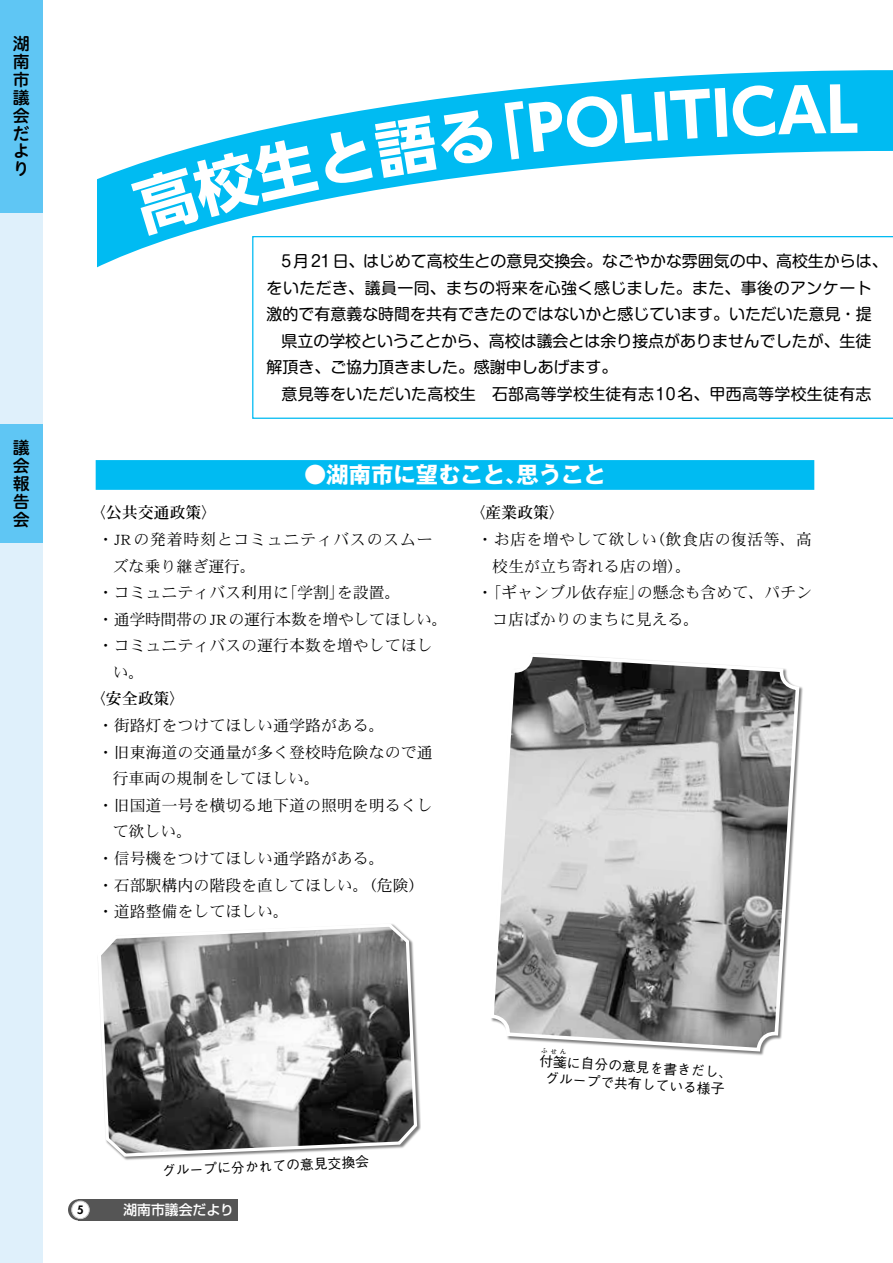
<style>
.page{position:relative;width:893px;height:1263px;background:#fff}
.page>*{position:absolute;margin:0;border:0;box-sizing:border-box;transform-origin:0 0}
.t1{font:700 22.35px "Gothic MB101 Pro";color:#fff}
.t2{font:16.95px/17.9px "Hiragino UD Sans R Std W6";color:#000;text-align:justify}
.t3{font:15.9px "DFHS Mincho Std W3";color:#000}
.t4{font:15.9px/26.5px "Shin M Go Pro";color:#000}
.t5{font:15.9px "DFHS Mincho Std W3";letter-spacing:-.02em;color:#000}
.t6{font:15.9px "DFHS Mincho Std W3";letter-spacing:.03em;color:#000}
.t7{font:15.9px "DFHS Mincho Std W3";letter-spacing:.045em;color:#000}
.t8{font:15.9px "DFHS Mincho Std W5";color:#000}
.t9{font:500 13.8px "Gothic BBB Pro";color:#000}
.t10{font:500 13.8px "Shin Go Pro";color:#fff}
.t11{font:800 11.25px "Futura Std";color:#000}
</style>
<div class="page">
<svg style="left:98px;top:70px;width:795px;height:197px"></svg>
<svg style="left:101px;top:924px;width:318px;height:234px"></svg>
<svg style="left:491px;top:653px;width:310px;height:403px"></svg>
<svg style="left:252px;top:236px;width:641px;height:183px"></svg>
<div style="left:96px;top:460px;width:718px;height:30px;background:#00bbf2"></div>
<svg style="left:68px;top:1199px;width:21px;height:21px"></svg>
<div style="left:79px;top:1199px;width:159px;height:21px;background:#555"></div>
<div style="left:72px;top:1201px;width:17px;height:17px;background:#fff;border-radius:50%"></div>
<div style="left:71px;top:1201px;width:19px;height:18px;border:1px solid #cdcdcd;border-radius:50%"></div>
<div style="left:0;top:0;width:43px;height:1263px;background:#dff0fb"></div>
<div style="left:0;top:0;width:43px;height:213px;background:#5fc6f4"></div>
<div style="left:0;top:424px;width:43px;height:119px;background:#5fc6f4"></div>
<svg style="left:130px;top:108px;width:365px;height:128px"></svg>
<div style="left:504px;top:83px;width:353px;height:76px;background:#00bbf2"></div>
<svg style="left:542px;top:1048px;width:24px;height:6px"></svg>
<p class="t2" style="left:13px;top:34px;width:18px">湖南市議会だより</p>
<p class="t2" style="left:13px;top:438px;width:18px">議会報告会</p>
<p class="t4" style="left:267px;top:246px;width:622px;text-indent:15px">5月 21日、はじめて高校生との意見交換会。なごやかな雰囲気の中、高校生からは、をいただき、議員一同、まちの将来を心強く感じました。また、事後のアンケート激的で有意義な時間を共有できたのではないかと感じています。いただいた意見・提</p>
<p class="t4" style="left:267px;top:326px;width:606px;text-indent:15px">県立の学校ということから、高校は議会とは余り接点がありませんでしたが、生徒解頂き、ご協力頂きました。感謝申しあげます。</p>
<p class="t4" style="left:282px;top:379px;width:591px">意見等をいただいた高校生　石部高等学校生徒有志10名、甲西高等学校生徒有志</p>
<h1 class="t1" style="left:304px;top:456px;width:303px">●湖南市に望むこと、思うこと</h1>
<p class="t8" style="left:90px;top:504px;width:129px">〈公共交通政策〉</p>
<p class="t7" style="left:98px;top:531px;width:336px">・JRの発着時刻とコミュニティバスのスムー</p>
<p class="t3" style="left:113px;top:557px;width:145px">ズな乗り継ぎ運行。</p>
<p class="t3" style="left:98px;top:584px;width:304px">・コミュニティバス利用に「学割」を設置。</p>
<p class="t5" style="left:98px;top:610px;width:351px">・通学時間帯のJRの運行本数を増やしてほしい。</p>
<p class="t3" style="left:98px;top:637px;width:336px">・コミュニティバスの運行本数を増やしてほし</p>
<p class="t3" style="left:113px;top:663px;width:33px">い。</p>
<p class="t8" style="left:90px;top:690px;width:97px">〈安全政策〉</p>
<p class="t3" style="left:98px;top:717px;width:289px">・街路灯をつけてほしい通学路がある。</p>
<p class="t3" style="left:98px;top:743px;width:336px">・旧東海道の交通量が多く登校時危険なので通</p>
<p class="t3" style="left:113px;top:770px;width:209px">行車両の規制をしてほしい。</p>
<p class="t3" style="left:98px;top:796px;width:336px">・旧国道一号を横切る地下道の照明を明るくし</p>
<p class="t3" style="left:113px;top:823px;width:81px">て欲しい。</p>
<p class="t3" style="left:98px;top:850px;width:289px">・信号機をつけてほしい通学路がある。</p>
<p class="t3" style="left:98px;top:876px;width:328px">・石部駅構内の階段を直してほしい。（危険）</p>
<p class="t3" style="left:98px;top:903px;width:193px">・道路整備をしてほしい。</p>
<p class="t8" style="left:469px;top:504px;width:97px">〈産業政策〉</p>
<p class="t6" style="left:477px;top:531px;width:336px">・お店を増やして欲しい（飲食店の復活等、高</p>
<p class="t3" style="left:492px;top:557px;width:201px">校生が立ち寄れる店の増）。</p>
<p class="t3" style="left:477px;top:584px;width:336px">・「ギャンブル依存症」の懸念も含めて、パチン</p>
<p class="t3" style="left:492px;top:610px;width:209px">コ店ばかりのまちに見える。</p>
<p class="t9" style="left:162px;top:1159px;width:209px;rotate:-2deg">グループに分かれての意見交換会</p>
<p class="t11" style="left:77px;top:1202px;width:8px">5</p>
<p class="t10" style="left:123px;top:1198px;width:112px">湖南市議会だより</p>
<p class="t9" style="left:540px;top:1050px;width:195px;rotate:3deg">付箋に自分の意見を書きだし、</p>
<p class="t9" style="left:546px;top:1068px;width:181px;rotate:3deg">グループで共有している様子</p>
</div>
